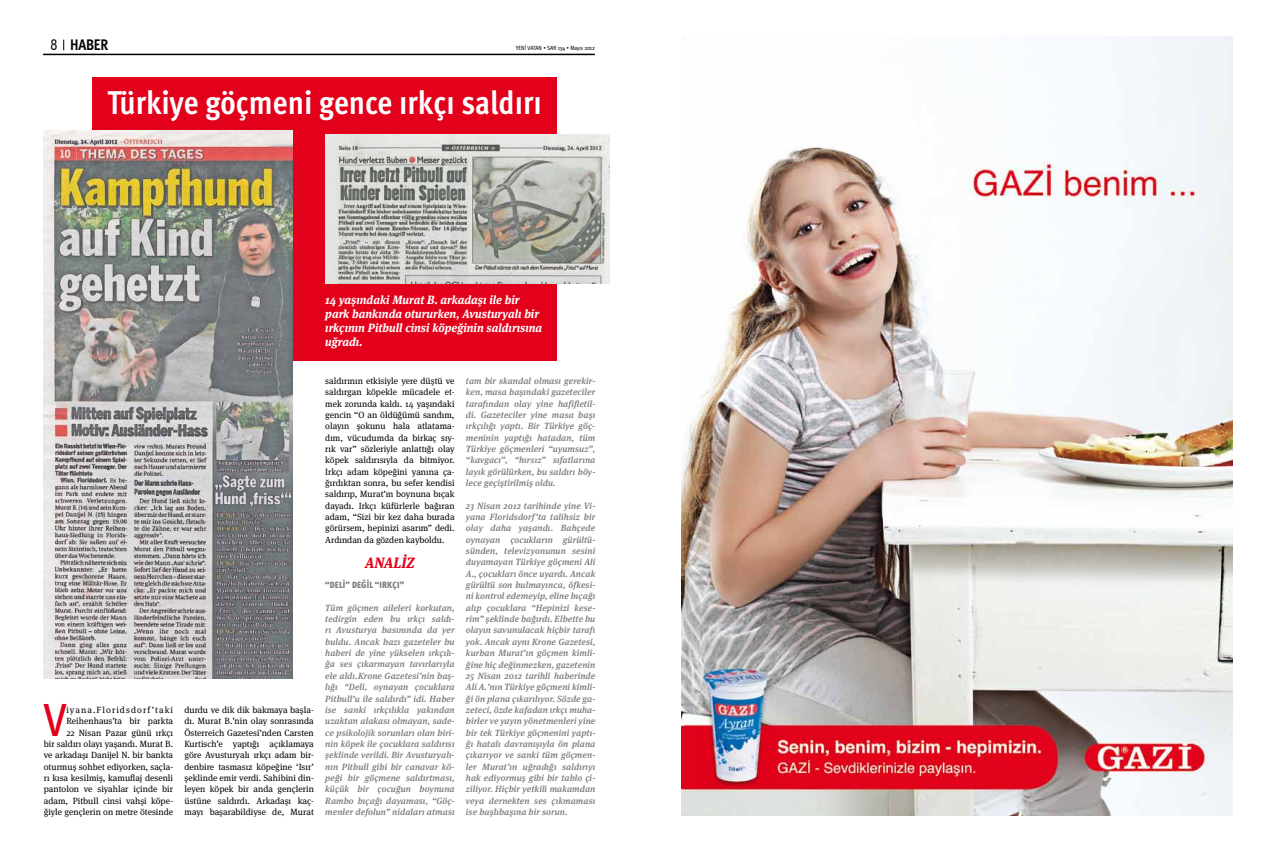
<style>
.page{position:relative;width:1276px;height:851px;background:#fff}
.page>*{position:absolute;margin:0;border:0;box-sizing:border-box;transform-origin:0 0}
.t1{font:500 46.5px "Meta Cond Pro";color:#e2001a}
.t2{font:700 33px "Meta Cond Pro";color:#fff}
.t3{font:700 15.3px "Meta Cond Pro";letter-spacing:-.015em;color:#000}
.t4{font:italic 700 15px "Meta Serif Pro";color:#e2001a;scale:.95 1}
.t5{font:italic 700 12px/14px "Meta Serif Pro";color:#fff;scale:.95 1}
.t6{font:italic 500 9px/11.3px "Meta Serif Pro";letter-spacing:.01em;color:#7b7c7e;text-align:justify}
.t7{font:9px/11.3px "Meta Serif Pro";color:#000;text-align:justify}
.t8{font:900 9px "Meta Cond Pro";letter-spacing:.02em;color:#7b7c7e}
.t9{font:6px "Meta Cond Pro";letter-spacing:-.01em;color:#000}
.s1{font-family:"Swiss 721 BT";font-weight:400;font-stretch:condensed;font-size:14px}
</style>
<div class="page">
<hr style="left:43px;top:54px;width:552px;height:1px;background:#000">
<img style="left:681px;top:36px;width:552px;height:779px">
<div style="left:92px;top:77px;width:465px;height:284px;background:#e2001a"></div>
<img style="left:325px;top:134px;width:284px;height:150px">
<img style="left:43px;top:131px;width:249px;height:547px">
<h3 class="t3" style="left:51px;top:35px;width:59px"><span class="s1">8</span> HABER</h3>
<p class="t9" style="left:516px;top:44px;width:81px">Yenİ VATAN • SAYI 134 • Mayıs 2012</p>
<h2 class="t2" style="left:107px;top:81px;width:436px">Türkiye göçmeni gence ırkçı saldırı</h2>
<h3 class="t5" style="left:325px;top:292px;width:230px">14 yaşındaki Murat B. arkadaşı ile bir park bankında otururken, Avusturyalı bir ırkçının Pitbull cinsi köpeğinin saldırısına uğradı.</h3>
<h1 class="t1" style="left:44px;top:689px;width:24px">V</h1>
<p class="t7" style="left:44px;top:703px;width:131px;text-align:right">iyana.Floridsdorf’taki<br>Reihenhaus’ta bir parkta<br>22 Nisan Pazar günü ırkçı<br>bir saldırı olayı yaşandı. Murat B. ve arkadaşı Danijel N. bir bankta oturmuş sohbet ediyorken, saçla&shy;rı kısa kesilmiş, kamuflaj desenli pantolon ve siyahlar içinde bir adam, Pitbull cinsi vahşi köpe&shy;ğiyle gençlerin on metre ötesinde</p>
<p class="t7" style="left:184px;top:703px;width:131px">durdu ve dik dik bakmaya başla&shy;dı. Murat B.’nin olay sonrasında Österreich Gazetesi’nden Carsten Kurtisch’e yaptığı açıklamaya göre Avusturyalı ırkçı adam bir&shy;denbire tasmasız köpeğine ‘Isır’ şeklinde emir verdi. Sahibini din&shy;leyen köpek bir anda gençlerin üstüne saldırdı. Arkadaşı kaç&shy;mayı başarabildiyse de, Murat</p>
<p class="t7" style="left:325px;top:374px;width:131px">saldırının etkisiyle yere düştü ve saldırgan köpekle mücadele et&shy;mek zorunda kaldı. 14 yaşındaki gencin “O an öldüğümü sandım, olayın şokunu hala atlatama&shy;dım, vücudumda da birkaç sıy&shy;rık var” sözleriyle anlattığı olay köpek saldırısıyla da bitmiyor.<br>Irkçı adam köpeğini yanına ça&shy;ğırdıktan sonra, bu sefer kendisi saldırıp, Murat’ın boynuna bıçak dayadı. Irkçı küfürlerle bağıran adam, “Sizi bir kez daha burada görürsem, hepinizi asarım” dedi.<br>Ardından da gözden kayboldu.</p>
<h3 class="t4" style="left:365px;top:550px;width:54px">ANALİZ</h3>
<p class="t8" style="left:325px;top:579px;width:80px">“DELI” DEĞIL “IRKÇI”</p>
<p class="t6" style="left:325px;top:601px;width:131px">Tüm göçmen aileleri korkutan, tedirgin eden bu ırkçı saldı&shy;rı Avusturya basınında da yer buldu. Ancak bazı gazeteler bu haberi de yine yükselen ırkçılı&shy;ğa ses çıkarmayan tavırlarıyla ele aldı.Krone Gazetesi’nin baş&shy;lığı “Deli, oynayan çocuklara Pitbull’u ile saldırdı” idi. Haber ise sanki ırkçılıkla yakından uzaktan alakası olmayan, sade&shy;ce psikolojik sorunları olan biri&shy;nin köpek ile çocuklara saldırısı şeklinde verildi. Bir Avusturyalı&shy;nın Pitbull gibi bir canavar kö&shy;peği bir göçmene saldırtması, küçük bir çocuğun boynuna Rambo bıçağı dayaması, “Göç&shy;menler defolun” nidaları atması</p>
<p class="t6" style="left:466px;top:374px;width:131px">tam bir skandal olması gerekir&shy;ken, masa başındaki gazeteciler tarafından olay yine hafifletil&shy;di. Gazeteciler yine masa başı ırkçılığı yaptı. Bir Türkiye göç&shy;meninin yaptığı hatadan, tüm Türkiye göçmenleri “uyumsuz”, “kavgacı”, “hırsız” sıfatlarına layık görülürken, bu saldırı böy&shy;lece geçiştirilmiş oldu.</p>
<p class="t6" style="left:466px;top:499px;width:131px">23 Nisan 2012 tarihinde yine Vi&shy;yana Floridsdorf’ta talihsiz bir olay daha yaşandı. Bahçede oynayan çocukların gürültü&shy;sünden, televizyonunun sesini duyamayan Türkiye göçmeni Ali A., çocukları önce uyardı. Ancak gürültü son bulmayınca, öfkesi&shy;ni kontrol edemeyip, eline bıçağı alıp çocuklara “Hepinizi kese&shy;rim” şeklinde bağırdı. Elbette bu olayın savunulacak hiçbir tarafı yok. Ancak aynı Krone Gazetesi, kurban Murat’ın göçmen kimli&shy;ğine hiç değinmezken, gazetenin 25 Nisan 2012 tarihli haberinde Ali A.’nın Türkiye göçmeni kimli&shy;ği ön plana çıkarılıyor. Sözde ga&shy;zeteci, özde kafadan ırkçı muha&shy;birler ve yayın yönetmenleri yine bir tek Türkiye göçmenini yaptı&shy;ğı hatalı davranışıyla ön plana çıkarıyor ve sanki tüm göçmen&shy;ler Murat’ın uğradığı saldırıyı hak ediyormuş gibi bir tablo çi&shy;ziliyor. Hiçbir yetkili makamdan veya dernekten ses çıkmaması ise başlıbaşına bir sorun.</p>
</div>
